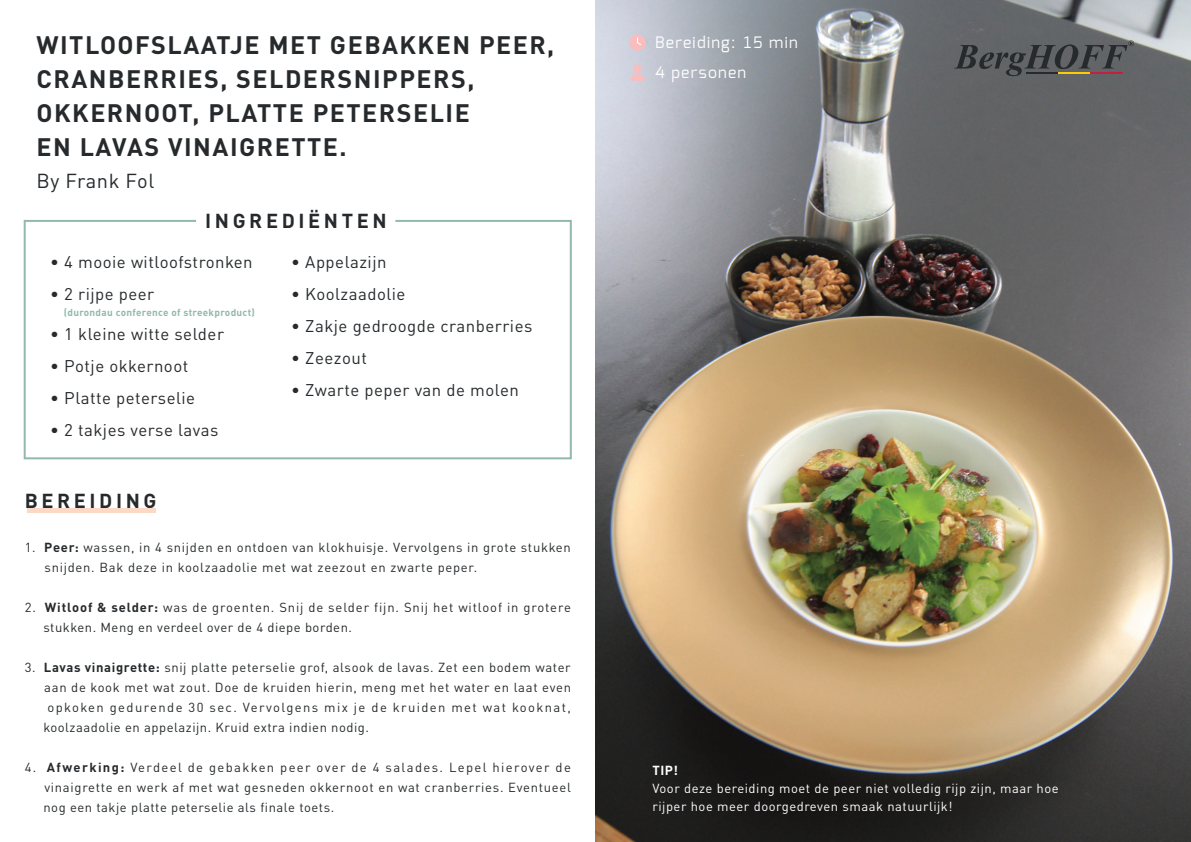
<style>
.page{position:relative;width:1191px;height:842px;background:#fff}
.page>*{position:absolute;margin:0;border:0;box-sizing:border-box;transform-origin:0 0}
.t1{font:700 25px/34px "DIN Pro";letter-spacing:.06em;color:#262a2c}
.t2{font:700 20px "DIN Pro";letter-spacing:.18em;color:#262a2c}
.t3{font:20px "DIN Pro";letter-spacing:.025em;color:#262a2c}
.t4{font:16.8px "DIN Pro";letter-spacing:.03em;color:#262a2c}
.t5{font:15.8px/30.4px "Exo";letter-spacing:.08em;color:#fff}
.t6{font:13px/20px "DIN Pro";letter-spacing:.055em;color:#262a2c}
.t7{font:13px/18px "DIN Pro";letter-spacing:.04em;color:#fff}
.t8{font:13px "DIN Pro";letter-spacing:.105em;color:#262a2c}
.t9{font:700 13px "DIN Pro";color:#fff}
.t10{font:700 10px "DIN Pro";letter-spacing:.03em;color:#92b9aa}
.s1{font-weight:700}
</style>
<div class="page">
<img style="left:595px;top:0;width:596px;height:842px">
<div style="left:633px;top:65px;width:8px;height:8px;background:#f9bdbe;border-radius:50%"></div>
<svg style="left:630px;top:74px;width:14px;height:7px"></svg>
<div style="left:629px;top:35px;width:16px;height:16px;background:#f9bdbe;border-radius:50%"></div>
<svg style="left:23px;top:220px;width:549px;height:240px"></svg>
<hr style="left:27px;top:508px;width:129px;height:4px;background:#fcd9c5">
<svg style="left:954px;top:40px;width:180px;height:36px;background:#545657"></svg>
<hr style="left:1026px;top:72px;width:32px;height:1px;background:#262a2c">
<hr style="left:1058px;top:72px;width:32px;height:1px;background:#fdcc09">
<hr style="left:1090px;top:72px;width:32px;height:1px;background:#c41f41">
<h1 class="t1" style="left:36px;top:25px;width:519px">WITLOOFSLAATJE MET GEBAKKEN PEER,<br>CRANBERRIES, SELDERSNIPPERS,<br>OKKERNOOT, PLATTE PETERSELIE<br>EN LAVAS VINAIGRETTE.</h1>
<h2 class="t3" style="left:36px;top:165px;width:119px">By Frank Fol</h2>
<h2 class="t2" style="left:205px;top:204px;width:183px">INGREDIËNTEN</h2>
<p class="t4" style="left:50px;top:248px;width:204px">• 4 mooie witloofstronken</p>
<p class="t4" style="left:50px;top:280px;width:106px">• 2 rijpe peer</p>
<p class="t4" style="left:50px;top:320px;width:175px">• 1 kleine witte selder</p>
<p class="t4" style="left:50px;top:352px;width:140px">• Potje okkernoot</p>
<p class="t4" style="left:50px;top:384px;width:146px">• Platte peterselie</p>
<p class="t4" style="left:50px;top:416px;width:170px">• 2 takjes verse lavas</p>
<p class="t4" style="left:291px;top:248px;width:97px">• Appelazijn</p>
<p class="t4" style="left:291px;top:280px;width:116px">• Koolzaadolie</p>
<p class="t4" style="left:291px;top:312px;width:243px">• Zakje gedroogde cranberries</p>
<p class="t4" style="left:291px;top:344px;width:77px">• Zeezout</p>
<p class="t4" style="left:291px;top:376px;width:229px">• Zwarte peper van de molen</p>
<p class="t10" style="left:64px;top:304px;width:193px">(durondau conference of streekproduct)</p>
<h2 class="t2" style="left:25px;top:484px;width:133px">BEREIDING</h2>
<p class="t6" style="left:45px;top:536px;width:528px;text-indent:-20px">1. <span class="s1">Peer:</span> wassen, in 4 snijden en ontdoen van klokhuisje. Vervolgens in grote stukken snijden. Bak deze in koolzaadolie met wat zeezout en zwarte peper.</p>
<p class="t6" style="left:43px;top:596px;width:529px;text-indent:-19px">2. <span class="s1">Witloof &amp; selder:</span> was de groenten. Snij de selder fijn. Snij het witloof in grotere stukken. Meng en verdeel over de 4 diepe borden.</p>
<p class="t6" style="left:25px;top:656px;width:547px">3. <span class="s1">Lavas vinaigrette:</span> snij platte peterselie grof, alsook de lavas. Zet een bodem water</p>
<p class="t6" style="left:44px;top:676px;width:528px">aan de kook met wat zout. Doe de kruiden hierin, meng met het water en laat even</p>
<p class="t8" style="left:48px;top:697px;width:525px">opkoken gedurende 30 sec. Vervolgens mix je de kruiden met wat kooknat,</p>
<p class="t6" style="left:43px;top:716px;width:327px">koolzaadolie en appelazijn. Kruid extra indien nodig.</p>
<p class="t6" style="left:43px;top:756px;width:529px;text-align:justify;text-indent:-19px">4. <span class="s1">Afwerking:</span> Verdeel de gebakken peer over de 4 salades. Lepel hierover de vinaigrette en werk af met wat gesneden okkernoot en wat cranberries. Eventueel nog een takje platte peterselie als finale toets.</p>
<p class="t5" style="left:655px;top:27px;width:144px">Bereiding: 15 min<br>4 personen</p>
<p class="t9" style="left:652px;top:760px;width:27px">TIP!</p>
<p class="t7" style="left:652px;top:778px;width:408px">Voor deze bereiding moet de peer niet volledig rijp zijn, maar hoe rijper hoe meer doorgedreven smaak natuurlijk!</p>
</div>
